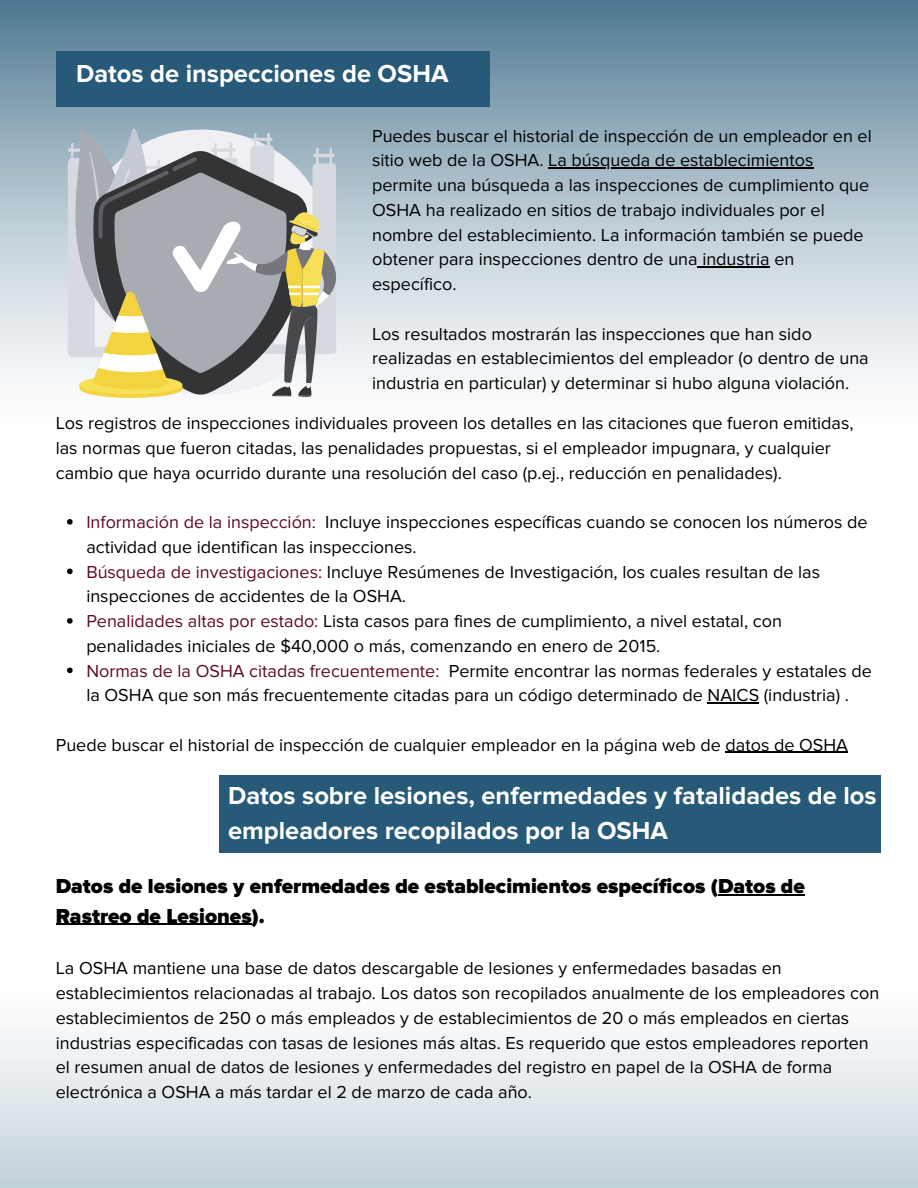
<style>
.page{position:relative;width:918px;height:1188px;background:#fff}
.page>*{position:absolute;margin:0;border:0;box-sizing:border-box;transform-origin:0 0}
.t1{font:700 25.5px/34.8px "Proxima Nova";color:#fff}
.t2{font:900 21px/29.2px "Proxima Nova";color:#000}
.t3{font:18px/24.8px "Proxima Nova";color:#000}
.s1{color:#620a27}
</style>
<div class="page">
<div style="left:0;top:0;width:918px;height:424px;background:linear-gradient(to bottom,#577f97,#fff)"></div>
<div style="left:56px;top:51px;width:433px;height:55px;background:#275a79"></div>
<hr style="left:548px;top:168px;width:265px;height:1px;background:#000">
<hr style="left:698px;top:267px;width:72px;height:1px;background:#000">
<svg style="left:58px;top:126px;width:291px;height:278px;fill:#f4f7f8"></svg>
<svg style="left:56px;top:128px;width:288px;height:270px"></svg>
<svg style="left:67px;top:519px;width:6px;height:6px"></svg>
<svg style="left:67px;top:569px;width:6px;height:5px"></svg>
<svg style="left:67px;top:618px;width:6px;height:6px"></svg>
<svg style="left:67px;top:668px;width:6px;height:5px"></svg>
<hr style="left:708px;top:702px;width:51px;height:2px;background:#000">
<hr style="left:726px;top:752px;width:122px;height:1px;background:#000">
<div style="left:220px;top:775px;width:661px;height:77px;background:#275a79"></div>
<div style="left:0;top:989px;width:918px;height:199px;background:linear-gradient(to bottom,#fff,#c3d1da)"></div>
<hr style="left:718px;top:894px;width:87px;height:2px;background:#000">
<hr style="left:56px;top:924px;width:196px;height:1px;background:#000">
<h1 class="t1" style="left:76px;top:56px;width:374px">Datos de inspecciones de OSHA</h1>
<p class="t3" style="left:372px;top:124px;width:501px">Puedes buscar el historial de inspección de un empleador en el sitio web de la OSHA. La búsqueda de establecimientos permite una búsqueda a las inspecciones de cumplimiento que OSHA ha realizado en sitios de trabajo individuales por el nombre del establecimiento. La información también se puede obtener para inspecciones dentro de una industria en específico.</p>
<p class="t3" style="left:372px;top:322px;width:498px">Los resultados mostrarán las inspecciones que han sido realizadas en establecimientos del empleador (o dentro de una industria en particular) y determinar si hubo alguna violación.</p>
<p class="t3" style="left:56px;top:411px;width:799px">Los registros de inspecciones individuales proveen los detalles en las citaciones que fueron emitidas, las normas que fueron citadas, las penalidades propuestas, si el empleador impugnara, y cualquier cambio que haya ocurrido durante una resolución del caso (p.ej., reducción en penalidades).</p>
<p class="t3" style="left:86px;top:510px;width:787px"><span class="s1">Información de la inspección:</span> Incluye inspecciones específicas cuando se conocen los números de actividad que identifican las inspecciones.<br><span class="s1">Búsqueda de investigaciones:</span> Incluye Resúmenes de Investigación, los cuales resultan de las inspecciones de accidentes de la OSHA.<br><span class="s1">Penalidades altas por estado:</span> Lista casos para fines de cumplimiento, a nivel estatal, con penalidades iniciales de $40,000 o más, comenzando en enero de 2015.<br><span class="s1">Normas de la OSHA citadas frecuentemente:</span> Permite encontrar las normas federales y estatales de la OSHA que son más frecuentemente citadas para un código determinado de NAICS (industria) .</p>
<p class="t3" style="left:56px;top:733px;width:794px">Puede buscar el historial de inspección de cualquier empleador en la página web de datos de OSHA</p>
<h1 class="t1" style="left:228px;top:779px;width:650px">Datos sobre lesiones, enfermedades y fatalidades de los empleadores recopilados por la OSHA</h1>
<p class="t2" style="left:56px;top:872px;width:751px">Datos de lesiones y enfermedades de establecimientos específicos (Datos de<br>Rastreo de Lesiones).</p>
<p class="t3" style="left:56px;top:956px;width:825px">La OSHA mantiene una base de datos descargable de lesiones y enfermedades basadas en establecimientos relacionadas al trabajo. Los datos son recopilados anualmente de los empleadores con establecimientos de 250 o más empleados y de establecimientos de 20 o más empleados en ciertas industrias especificadas con tasas de lesiones más altas. Es requerido que estos empleadores reporten el resumen anual de datos de lesiones y enfermedades del registro en papel de la OSHA de forma electrónica a OSHA a más tardar el 2 de marzo de cada año.</p>
</div>
